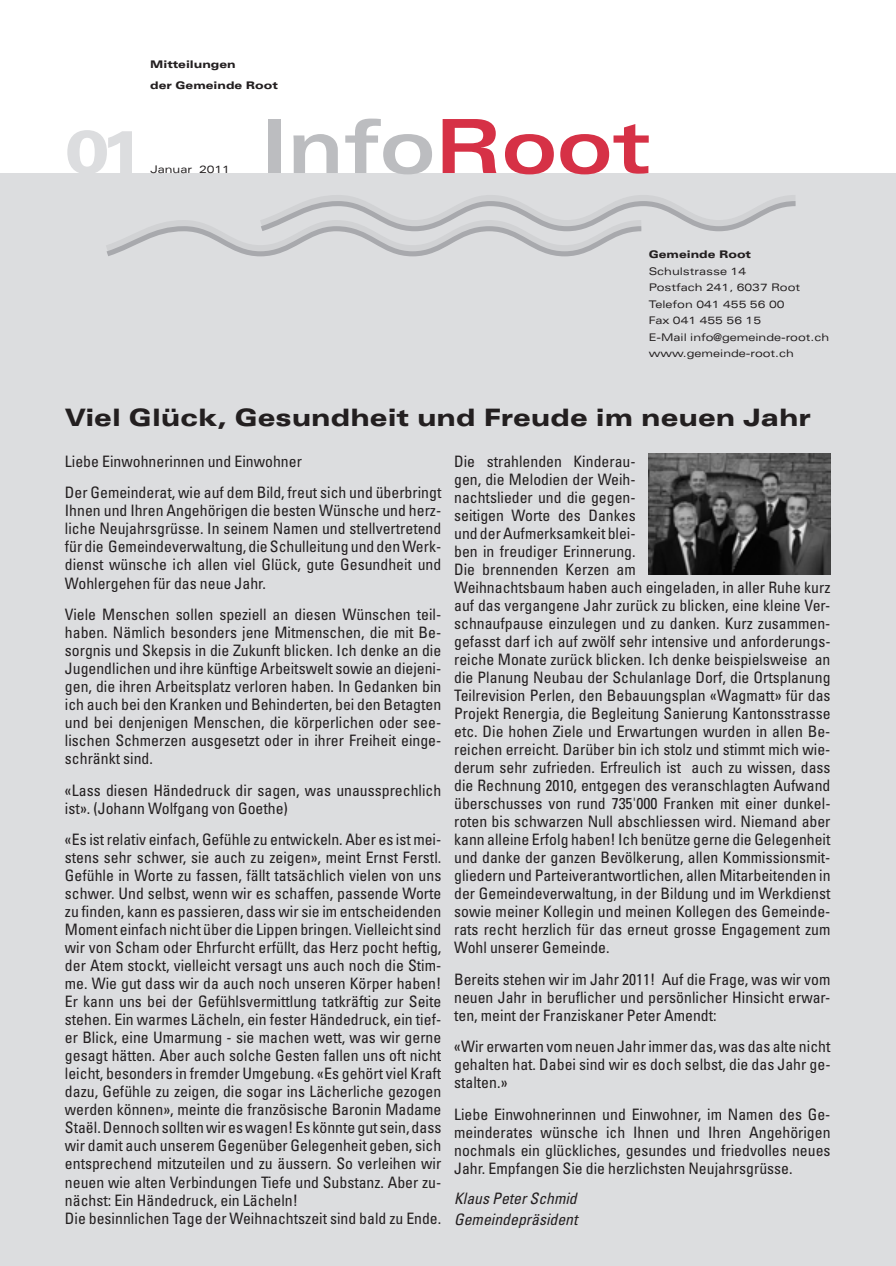
<style>
.page{position:relative;width:896px;height:1266px;background:#fff}
.page>*{position:absolute;margin:0;border:0;box-sizing:border-box;transform-origin:0 0}
.t1{font:900 expanded 60px "Univers";color:#dcdddf}
.t2{font:900 expanded 24px "Univers";color:#231f20}
.t3{font:condensed 15.75px/18px "Univers";color:#231f20;text-align:justify}
.t4{font:italic condensed 15.75px/21px "Univers";color:#231f20}
.t5{font:expanded 10.5px/16.5px "Univers";color:#231f20}
.t6{font:900 expanded 10.5px/21px "Univers";color:#231f20}
</style>
<div class="page">
<div style="left:0;top:173px;width:896px;height:1092px;background:#dcdddf"></div>
<svg style="left:319px;top:195px;width:476px;height:3px"></svg>
<div style="left:268px;top:119px;width:12px;height:54px;background:#bcbdc0"></div>
<svg style="left:293px;top:134px;width:45px;height:39px"></svg>
<svg style="left:345px;top:118px;width:87px;height:56px"></svg>
<svg style="left:442px;top:119px;width:54px;height:54px"></svg>
<svg style="left:505px;top:134px;width:49px;height:40px"></svg>
<svg style="left:560px;top:124px;width:88px;height:50px"></svg>
<svg style="left:106px;top:198px;width:690px;height:59px"></svg>
<img style="left:648px;top:453px;width:182px;height:121px">
<h1 class="t1" style="left:65px;top:117px;width:81px">01</h1>
<p class="t6" style="left:150px;top:53px;width:129px">Mitteilungen<br>der Gemeinde Root</p>
<p class="t5" style="left:150px;top:161px;width:81px">Januar 2011</p>
<p class="t6" style="left:649px;top:244px;width:104px">Gemeinde Root</p>
<p class="t5" style="left:649px;top:262px;width:182px">Schulstrasse 14<br>Postfach 241, 6037 Root<br>Telefon 041 455 56 00<br>Fax 041 455 56 15<br>E-Mail info@gemeinde-root.ch www.gemeinde-root.ch</p>
<h2 class="t2" style="left:65px;top:403px;width:747px">Viel Glück, Gesundheit und Freude im neuen Jahr</h2>
<p class="t3" style="left:65px;top:445px;width:378px;line-height:31.5px">Liebe Einwohnerinnen und Einwohner<br>Der Gemeinderat, wie auf dem Bild, freut sich und überbringt</p>
<p class="t3" style="left:65px;top:501px;width:378px">Ihnen und Ihren Angehörigen die besten Wünsche und herz&shy;liche Neujahrsgrüsse. In seinem Namen und stellvertretend für die Gemeindeverwaltung, die Schulleitung und den Werk&shy;dienst wünsche ich allen viel Glück, gute Gesundheit und Wohlergehen für das neue Jahr.</p>
<p class="t3" style="left:65px;top:605px;width:378px">Viele Menschen sollen speziell an diesen Wünschen teil&shy;haben. Nämlich besonders jene Mitmenschen, die mit Be&shy;sorgnis und Skepsis in die Zukunft blicken. Ich denke an die Jugendlichen und ihre künftige Arbeitswelt sowie an diejeni&shy;gen, die ihren Arbeitsplatz verloren haben. In Gedanken bin ich auch bei den Kranken und Behinderten, bei den Betagten und bei denjenigen Menschen, die körperlichen oder see&shy;lischen Schmerzen ausgesetzt oder in ihrer Freiheit einge&shy;schränkt sind.</p>
<p class="t3" style="left:65px;top:780px;width:378px">«Lass diesen Händedruck dir sagen, was unaussprechlich ist». (Johann Wolfgang von Goethe)</p>
<p class="t3" style="left:65px;top:830px;width:378px;text-align:left">«Es ist relativ einfach, Gefühle zu entwickeln. Aber es ist mei&shy;stens sehr schwer, sie auch zu zeigen», meint Ernst Ferstl.<br>Gefühle in Worte zu fassen, fällt tatsächlich vielen von uns schwer. Und selbst, wenn wir es schaffen, passende Worte zu finden, kann es passieren, dass wir sie im entscheidenden Moment einfach nicht über die Lippen bringen. Vielleicht sind wir von Scham oder Ehrfurcht erfüllt, das Herz pocht heftig, der Atem stockt, vielleicht versagt uns auch noch die Stim&shy;me. Wie gut dass wir da auch noch unseren Körper haben!<br>Er kann uns bei der Gefühlsvermittlung tatkräftig zur Seite stehen. Ein warmes Lächeln, ein fester Händedruck, ein tief&shy;er Blick, eine Umarmung - sie machen wett, was wir gerne gesagt hätten. Aber auch solche Gesten fallen uns oft nicht leicht, besonders in fremder Umgebung. «Es gehört viel Kraft dazu, Gefühle zu zeigen, die sogar ins Lächerliche gezogen werden können», meinte die französische Baronin Madame Staël. Dennoch sollten wir es wagen! Es könnte gut sein, dass wir damit auch unserem Gegenüber Gelegenheit geben, sich entsprechend mitzuteilen und zu äussern. So verleihen wir neuen wie alten Verbindungen Tiefe und Substanz. Aber zu&shy;nächst: Ein Händedruck, ein Lächeln!<br>Die besinnlichen Tage der Weihnachtszeit sind bald zu Ende.</p>
<p class="t3" style="left:454px;top:452px;width:378px;text-align:left">Die strahlenden Kinderau-<br>gen, die Melodien der Weih-<br>nachtslieder und die gegen-<br>seitigen Worte des Dankes<br>und der Aufmerksamkeit blei-<br>ben in freudiger Erinnerung.<br>Die brennenden Kerzen am<br>Weihnachtsbaum haben auch eingeladen, in aller Ruhe kurz auf das vergangene Jahr zurück zu blicken, eine kleine Ver&shy;schnaufpause einzulegen und zu danken. Kurz zusammen&shy;gefasst darf ich auf zwölf sehr intensive und anforderungs&shy;reiche Monate zurück blicken. Ich denke beispielsweise an die Planung Neubau der Schulanlage Dorf, die Ortsplanung Teilrevision Perlen, den Bebauungsplan «Wagmatt» für das Projekt Renergia, die Begleitung Sanierung Kantonsstrasse etc. Die hohen Ziele und Erwartungen wurden in allen Be&shy;reichen erreicht. Darüber bin ich stolz und stimmt mich wie&shy;derum sehr zufrieden. Erfreulich ist auch zu wissen, dass die Rechnung 2010, entgegen des veranschlagten Aufwand überschusses von rund 735'000 Franken mit einer dunkel&shy;roten bis schwarzen Null abschliessen wird. Niemand aber kann alleine Erfolg haben! Ich benütze gerne die Gelegenheit und danke der ganzen Bevölkerung, allen Kommissionsmit&shy;gliedern und Parteiverantwortlichen, allen Mitarbeitenden in der Gemeindeverwaltung, in der Bildung und im Werkdienst sowie meiner Kollegin und meinen Kollegen des Gemeinde&shy;rats recht herzlich für das erneut grosse Engagement zum Wohl unserer Gemeinde.</p>
<p class="t3" style="left:454px;top:969px;width:378px">Bereits stehen wir im Jahr 2011! Auf die Frage, was wir vom neuen Jahr in beruflicher und persönlicher Hinsicht erwar&shy;ten, meint der Franziskaner Peter Amendt:</p>
<p class="t3" style="left:454px;top:1037px;width:378px">«Wir erwarten vom neuen Jahr immer das, was das alte nicht gehalten hat. Dabei sind wir es doch selbst, die das Jahr ge&shy;stalten.»</p>
<p class="t3" style="left:454px;top:1104px;width:378px">Liebe Einwohnerinnen und Einwohner, im Namen des Ge&shy;meinderates wünsche ich Ihnen und Ihren Angehörigen nochmals ein glückliches, gesundes und friedvolles neues Jahr. Empfangen Sie die herzlichsten Neujahrsgrüsse.</p>
<p class="t4" style="left:454px;top:1187px;width:125px">Klaus Peter Schmid<br>Gemeindepräsident</p>
</div>
